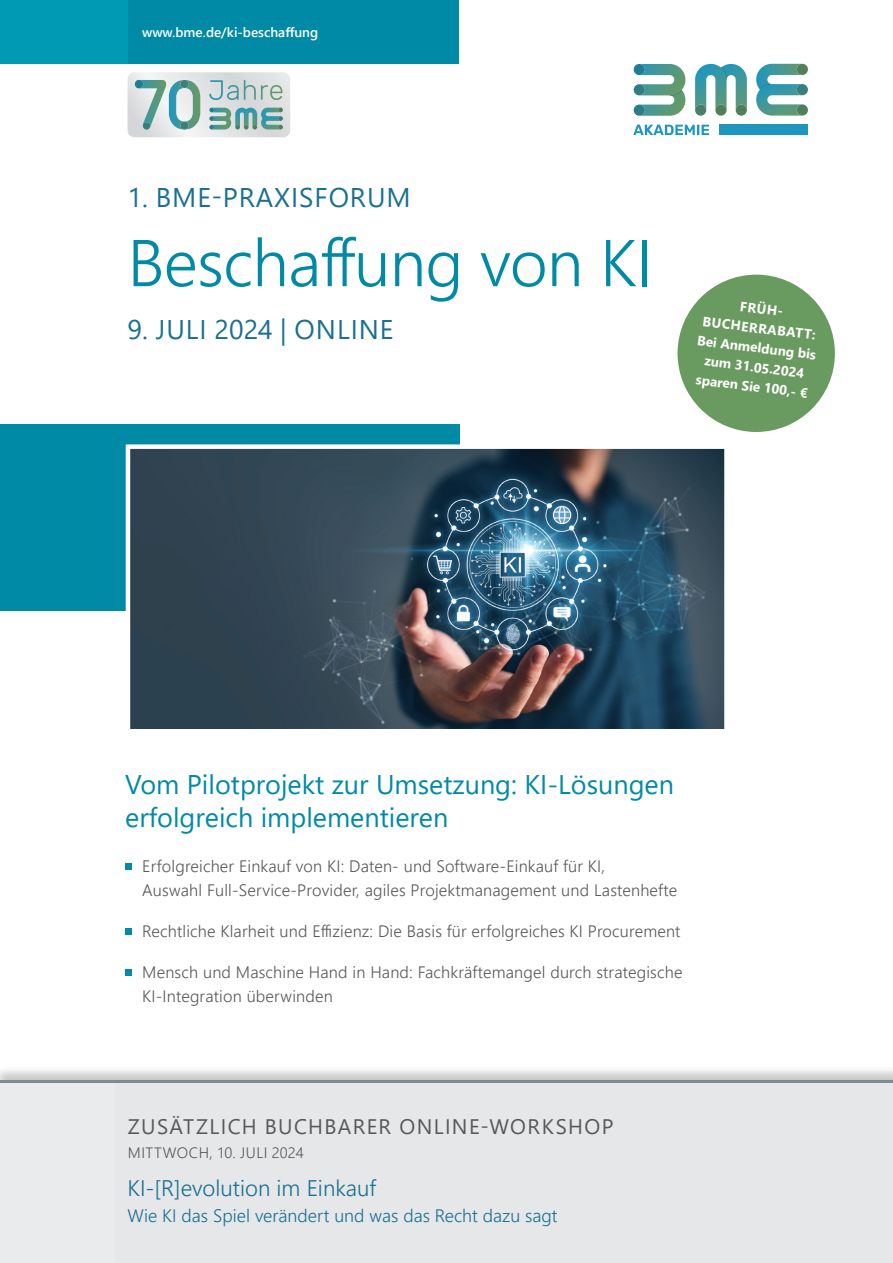
<style>
.page{position:relative;width:893px;height:1263px;background:#fff}
.page>*{position:absolute;margin:0;border:0;box-sizing:border-box;transform-origin:0 0}
.t1{font:300 66px "Segoe UI";letter-spacing:-.01em;color:#008aa6}
.t2{font:27px/33px "Segoe UI";color:#008aa6}
.t3{font:27px "Segoe UI";letter-spacing:.035em;color:#1a7092}
.t4{font:300 22.5px "Segoe UI";color:#1a7092}
.t5{font:21px "Segoe UI";letter-spacing:.065em;color:#57585a}
.t6{font:300 18px "Segoe UI";color:#1a7092}
.t7{font:300 16.5px/24px "Segoe UI";letter-spacing:.01em;color:#57585a}
.t8{font:300 15px "Segoe UI";letter-spacing:.035em;color:#57585a}
.t9{font:700 13.5px/19.5px "Segoe UI";color:#fff;text-align:center}
.t10{font:600 13.5px "Segoe UI";color:#fff}
</style>
<div class="page">
<div style="left:0;top:424px;width:459px;height:186px;background:#008aa6"></div>
<img style="left:131px;top:449px;width:593px;height:279px">
<div style="left:126px;top:444px;width:603px;height:289px;border:4px solid #fff"></div>
<div style="left:128px;top:0;width:331px;height:64px;background:#008aa6"></div>
<div style="left:0;top:0;width:128px;height:64px;background:#009ab4"></div>
<div style="left:125px;top:863px;width:7px;height:7px;background:#008aa6"></div>
<div style="left:125px;top:928px;width:7px;height:7px;background:#008aa6"></div>
<div style="left:125px;top:969px;width:7px;height:7px;background:#008aa6"></div>
<div style="left:0;top:1065px;width:893px;height:198px;background:#231f20;opacity:.25"></div>
<div style="left:0;top:1080px;width:893px;height:183px;background:#e6e7e9"></div>
<div style="left:0;top:1080px;width:115px;height:183px;background:#eaebed"></div>
<hr style="left:0;top:1080px;width:893px;height:2px;background:#7b8c95">
<div style="left:677px;top:275px;width:158px;height:157px;background:#699a5f;border-radius:50%"></div>
<div style="left:719px;top:125px;width:88px;height:10px;background:#1f96be"></div>
<svg style="left:633px;top:125px;width:76px;height:10px"></svg>
<svg style="left:634px;top:64px;width:51px;height:52px"></svg>
<svg style="left:756px;top:64px;width:52px;height:52px"></svg>
<svg style="left:695px;top:64px;width:52px;height:52px"></svg>
<svg style="left:128px;top:72px;width:162px;height:65px;background:#bacfce"></svg>
<p class="t10" style="left:142px;top:19px;width:178px">www.bme.de/ki-beschaffung</p>
<h2 class="t3" style="left:128px;top:172px;width:285px">1. BME-PRAXISFORUM</h2>
<h1 class="t1" style="left:128px;top:200px;width:526px">Beschaffung von KI</h1>
<h2 class="t3" style="left:128px;top:304px;width:268px">9. JULI 2024 | ONLINE</h2>
<p class="t9" style="left:703px;top:291px;width:121px;rotate:7deg">FRÜH-<br>BUCHERRABATT:<br>Bei Anmeldung bis zum 31.05.2024 sparen Sie 100,- €</p>
<h2 class="t2" style="left:125px;top:765px;width:550px">Vom Pilotprojekt zur Umsetzung: KI-Lösungen erfolgreich implementieren</h2>
<p class="t7" style="left:142px;top:852px;width:536px">Erfolgreicher Einkauf von KI: Daten- und Software-Einkauf für KI,<br>Auswahl Full-Service-Provider, agiles Projektmanagement und Lastenhefte</p>
<p class="t7" style="left:142px;top:917px;width:540px">Rechtliche Klarheit und Effizienz: Die Basis für erfolgreiches KI Procurement</p>
<p class="t7" style="left:142px;top:958px;width:542px">Mensch und Maschine Hand in Hand: Fachkräftemangel durch strategische<br>KI-Integration überwinden</p>
<p class="t5" style="left:128px;top:1106px;width:487px">ZUSÄTZLICH BUCHBARER ONLINE-WORKSHOP</p>
<p class="t8" style="left:128px;top:1138px;width:177px">MITTWOCH, 10. JULI 2024</p>
<h3 class="t4" style="left:128px;top:1167px;width:250px">KI-[R]evolution im Einkauf</h3>
<p class="t6" style="left:128px;top:1198px;width:432px">Wie KI das Spiel verändert und was das Recht dazu sagt</p>
</div>
